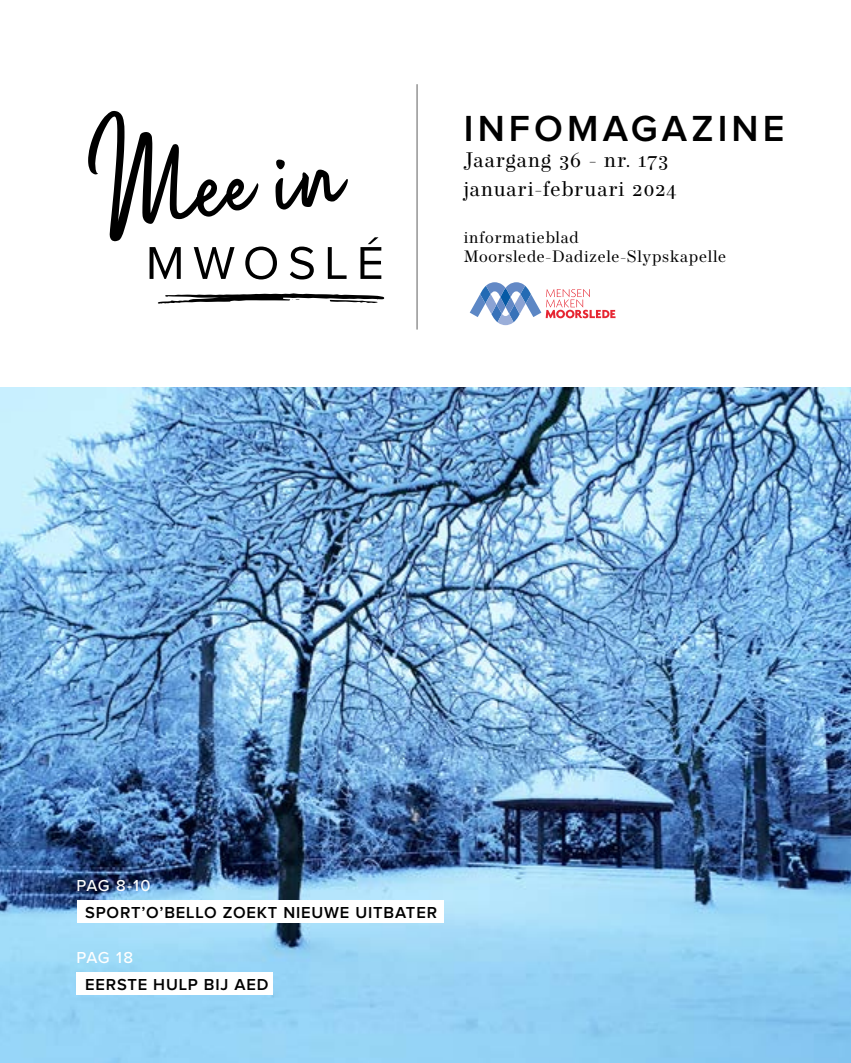
<style>
.page{position:relative;width:851px;height:1063px;background:#fff}
.page>*{position:absolute;margin:0;border:0;box-sizing:border-box;transform-origin:0 0}
.t1{font:600 37.65px "Proxima Nova";letter-spacing:.11em;color:#000}
.t2{font:21px/29px "Operetta 8";letter-spacing:.05em;color:#000}
.t3{font:600 16.5px "Proxima Nova";letter-spacing:.05em;color:#000}
.t4{font:16.5px/19.8px "Operetta 8";letter-spacing:.05em;color:#000}
.t5{font:500 16.5px "Proxima Nova";letter-spacing:.035em;color:#fff}
</style>
<div class="page">
<img style="left:0;top:388px;width:850px;height:675px">
<hr style="left:416px;top:84px;width:2px;height:246px;background:#949494">
<svg style="left:88px;top:111px;width:293px;height:168px"></svg>
<svg style="left:158px;top:293px;width:226px;height:11px"></svg>
<svg style="left:469px;top:282px;width:146px;height:43px"></svg>
<div style="left:77px;top:972px;width:196px;height:23px;background:#fff"></div>
<div style="left:77px;top:900px;width:366px;height:23px;background:#fff"></div>
<h1 class="t1" style="left:463px;top:107px;width:322px">INFOMAGAZINE</h1>
<p class="t2" style="left:463px;top:145px;width:214px">Jaargang 36 - nr. 173 januari-februari 2024</p>
<p class="t4" style="left:463px;top:227px;width:264px">informatieblad<br>Moorslede-Dadizele-Slypskapelle</p>
<p class="t5" style="left:77px;top:873px;width:75px">PAG 8-10</p>
<p class="t3" style="left:85px;top:903px;width:353px">SPORT’O’BELLO ZOEKT NIEUWE UITBATER</p>
<p class="t5" style="left:77px;top:945px;width:58px">PAG 18</p>
<p class="t3" style="left:85px;top:975px;width:185px">EERSTE HULP BIJ AED</p>
</div>
